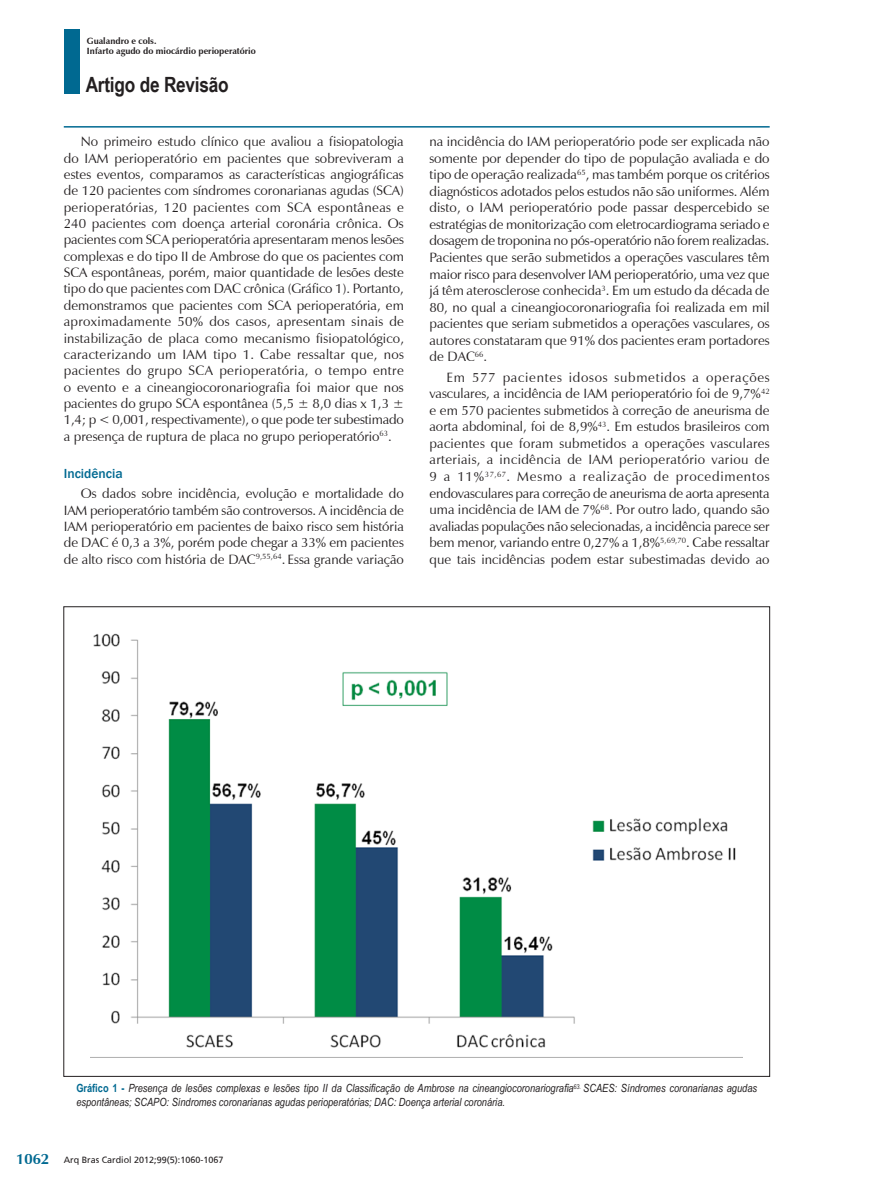
<style>
.page{position:relative;width:893px;height:1191px;background:#fff}
.page>*{position:absolute;margin:0;border:0;box-sizing:border-box;transform-origin:0 0}
.MESTRA_-_ARTIGO_ORIG{font:700 21px "Arial Narrow";letter-spacing:-.01em;color:#231f20}
.t1{font:700 15px "Zapf Humanist 601 BT";color:#006991}
._01-TEXTO_BASICO{font:13.5px/16.5px "Zapf Humanist 601 BT";color:#231f20;text-align:justify}
._03_-_SUBTITULO_PRIN{font:500 13.5px "Franklin Gothic";color:#006991}
._06_-_LEGENDA_FIGURA{font:italic 11.25px/13.5px "Arial Narrow";color:#231f20}
.t2{font:700 9px "Zapf Humanist 601 BT";color:#231f20}
.t3{font:9px "Frutiger";color:#231f20}
.s1{font-weight:700;font-style:normal;color:#006991}
</style>
<div class="page">
<hr style="left:64px;top:126px;width:706px;height:2px;background:#006991">
<div style="left:64px;top:29px;width:16px;height:65px;background:#006991"></div>
<img style="left:93px;top:633px;width:643px;height:415px">
<p class="t2" style="left:87px;top:35px;width:71px">Gualandro e cols.</p>
<p class="t2" style="left:87px;top:46px;width:170px">Infarto agudo do miocárdio perioperatório</p>
<p class="MESTRA_-_ARTIGO_ORIG" style="left:86px;top:68px;width:145px">Artigo de Revisão</p>
<p class="_01-TEXTO_BASICO" style="left:64px;top:134px;width:342px;text-indent:17px">No primeiro estudo clínico que avaliou a fisiopatologia do IAM perioperatório em pacientes que sobreviveram a estes eventos, comparamos as características angiográficas de 120 pacientes com síndromes coronarianas agudas (SCA) perioperatórias, 120 pacientes com SCA espontâneas e 240 pacientes com doença arterial coronária crônica. Os pacientes com SCA perioperatória apresentaram menos lesões complexas e do tipo II de Ambrose do que os pacientes com SCA espontâneas, porém, maior quantidade de lesões deste tipo do que pacientes com DAC crônica (Gráfico 1). Portanto, demonstramos que pacientes com SCA perioperatória, em aproximadamente 50% dos casos, apresentam sinais de instabilização de placa como mecanismo fisiopatológico, caracterizando um IAM tipo 1. Cabe ressaltar que, nos pacientes do grupo SCA perioperatória, o tempo entre o evento e a cineangiocoronariografia foi maior que nos pacientes do grupo SCA espontânea (5,5 ± 8,0 dias x 1,3 ± 1,4; p &lt; 0,001, respectivamente), o que pode ter subestimado a presença de ruptura de placa no grupo perioperatório<sup>63</sup>.</p>
<p class="_03_-_SUBTITULO_PRIN" style="left:64px;top:465px;width:61px">Incidência</p>
<p class="_01-TEXTO_BASICO" style="left:64px;top:485px;width:342px;text-indent:17px">Os dados sobre incidência, evolução e mortalidade do IAM perioperatório também são controversos. A incidência de IAM perioperatório em pacientes de baixo risco sem história de DAC é 0,3 a 3%, porém pode chegar a 33% em pacientes de alto risco com história de DAC<sup>9,55,64</sup>. Essa grande variação</p>
<p class="_01-TEXTO_BASICO" style="left:429px;top:133px;width:342px">na incidência do IAM perioperatório pode ser explicada não somente por depender do tipo de população avaliada e do tipo de operação realizada<sup>65</sup>, mas também porque os critérios diagnósticos adotados pelos estudos não são uniformes. Além disto, o IAM perioperatório pode passar despercebido se estratégias de monitorização com eletrocardiograma seriado e dosagem de troponina no pós-operatório não forem realizadas.<br>Pacientes que serão submetidos a operações vasculares têm maior risco para desenvolver IAM perioperatório, uma vez que já têm aterosclerose conhecida<sup>3</sup>. Em um estudo da década de 80, no qual a cineangiocoronariografia foi realizada em mil pacientes que seriam submetidos a operações vasculares, os autores constataram que 91% dos pacientes eram portadores de DAC<sup>66</sup>.</p>
<p class="_01-TEXTO_BASICO" style="left:429px;top:369px;width:342px;text-indent:17px">Em 577 pacientes idosos submetidos a operações vasculares, a incidência de IAM perioperatório foi de 9,7%<sup>42 </sup>e em 570 pacientes submetidos à correção de aneurisma de aorta abdominal, foi de 8,9%<sup>43</sup>. Em estudos brasileiros com pacientes que foram submetidos a operações vasculares arteriais, a incidência de IAM perioperatório variou de 9 a 11%<sup>37,67</sup>. Mesmo a realização de procedimentos endovasculares para correção de aneurisma de aorta apresenta uma incidência de IAM de 7%<sup>68</sup>. Por outro lado, quando são avaliadas populações não selecionadas, a incidência parece ser bem menor, variando entre 0,27% a 1,8%<sup>5,69,70</sup>. Cabe ressaltar que tais incidências podem estar subestimadas devido ao</p>
<p class="_06_-_LEGENDA_FIGURA" style="left:76px;top:1081px;width:682px"><span class="s1">Gráfico 1 -</span> Presença de lesões complexas e lesões tipo II da Classificação de Ambrose na cineangiocoronariografia<sup>63.</sup> SCAES: Síndromes coronarianas agudas espontâneas; SCAPO: Síndromes coronarianas agudas perioperatórias; DAC: Doença arterial coronária.</p>
<p class="t1" style="left:16px;top:1149px;width:34px">1062</p>
<p class="t3" style="left:64px;top:1154px;width:161px">Arq Bras Cardiol 2012;99(5):1060-1067</p>
</div>
